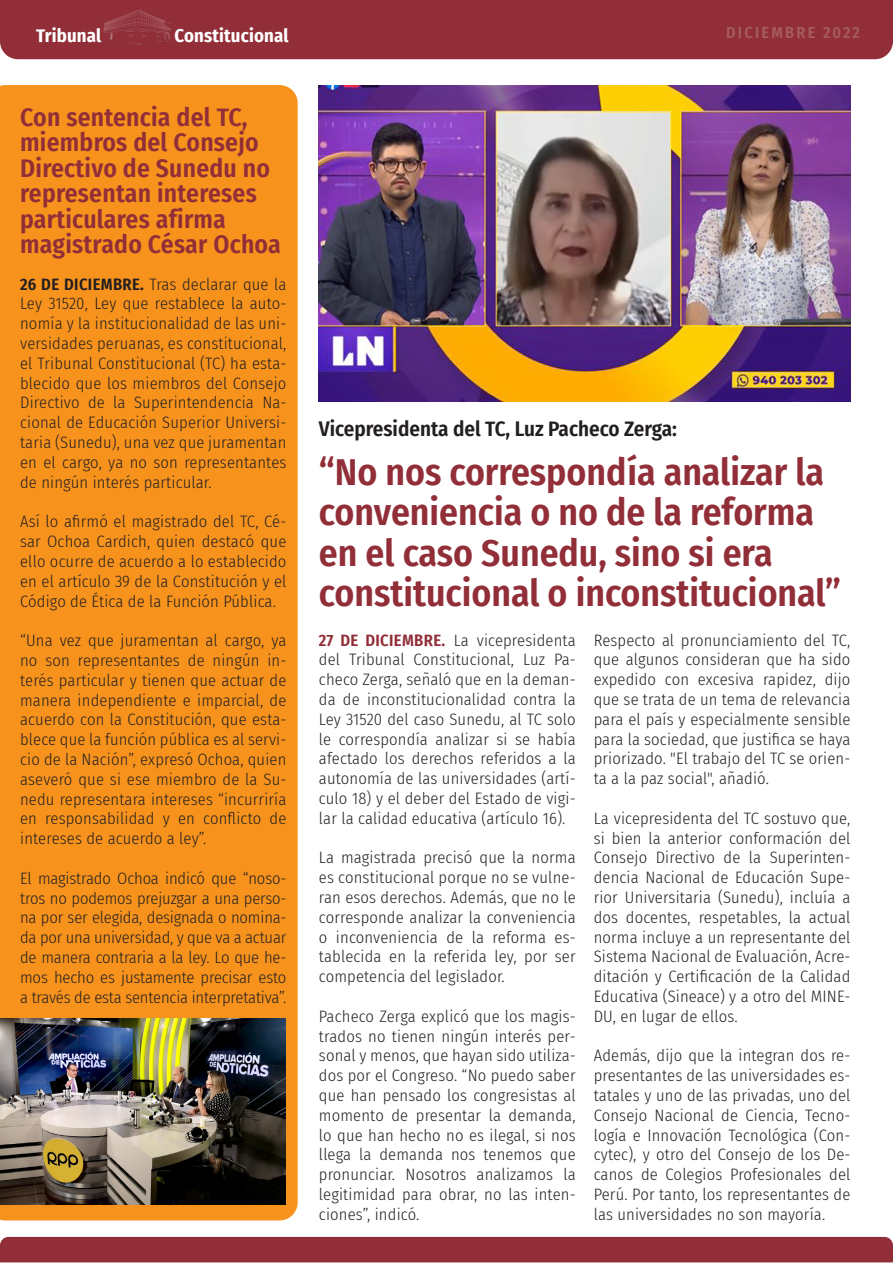
<style>
.page{position:relative;width:893px;height:1263px;background:#fff}
.page>*{position:absolute;margin:0;border:0;box-sizing:border-box;transform-origin:0 0}
.t1{font:600 37.5px/40.5px "Fira Sans Condensed";color:#912e38}
.t2{font:600 25.5px/25.5px "Fira Sans Condensed";letter-spacing:.01em;color:#912e38}
.t3{font:600 21px "Fira Sans Condensed";color:#231f20}
.t4{font:700 18.6px "Fira Sans Condensed";letter-spacing:.01em;color:#fff}
.t5{font:300 16.5px/19.8px "Fira Sans Condensed";letter-spacing:.01em;color:#231f20;text-align:justify}
.t6{font:600 16.05px "Fira Sans Condensed";letter-spacing:.14em;color:#a65c58}
.s1{font-weight:600}
.s2{font-weight:600;color:#912e38}
</style>
<div class="page">
<div style="left:0;top:0;width:893px;height:59px;background:#912e38"></div>
<img style="left:103px;top:9px;width:71px;height:37px">
<div style="left:0;top:1237px;width:893px;height:25px;background:#912e38"></div>
<img style="left:319px;top:85px;width:531px;height:317px">
<div style="left:0;top:85px;width:298px;height:1135px;background:#f7931d"></div>
<img style="left:0;top:1019px;width:285px;height:185px">
<p class="t4" style="left:36px;top:20px;width:67px">Tribunal</p>
<p class="t4" style="left:175px;top:20px;width:115px">Constitucional</p>
<p class="t6" style="left:726px;top:20px;width:135px">DICIEMBRE 2022</p>
<p class="t2" style="left:20px;top:103px;width:262px">Con sentencia del TC, miembros del Consejo<br>Directivo de Sunedu no representan intereses particulares afirma magistrado César Ochoa</p>
<p class="t5" style="left:20px;top:274px;width:268px"><span class="s1">26 DE DICIEMBRE.</span> Tras declarar que la Ley 31520, Ley que restablece la auto&shy;nomía y la institucionalidad de las uni&shy;versidades peruanas, es constitucional, el Tribunal Constitucional (TC) ha esta&shy;blecido que los miembros del Consejo Directivo de la Superintendencia Na&shy;cional de Educación Superior Universi&shy;taria (Sunedu), una vez que juramentan en el cargo, ya no son representantes de ningún interés particular.</p>
<p class="t5" style="left:20px;top:512px;width:268px">Así lo afirmó el magistrado del TC, Cé&shy;sar Ochoa Cardich, quien destacó que ello ocurre de acuerdo a lo establecido en el artículo 39 de la Constitución y el Código de Ética de la Función Pública.</p>
<p class="t5" style="left:20px;top:630px;width:268px">“Una vez que juramentan al cargo, ya no son representantes de ningún in&shy;terés particular y tienen que actuar de manera independiente e imparcial, de acuerdo con la Constitución, que esta&shy;blece que la función pública es al servi&shy;cio de la Nación”, expresó Ochoa, quien aseveró que si ese miembro de la Su&shy;nedu representara intereses “incurriría en responsabilidad y en conflicto de intereses de acuerdo a ley”.</p>
<p class="t5" style="left:20px;top:868px;width:268px">El magistrado Ochoa indicó que “noso&shy;tros no podemos prejuzgar a una perso&shy;na por ser elegida, designada o nomina&shy;da por una universidad, y que va a actuar de manera contraria a la ley. Lo que he&shy;mos hecho es justamente precisar esto a través de esta sentencia interpretativa”.</p>
<p class="t3" style="left:319px;top:411px;width:359px">Vicepresidenta del TC, Luz Pacheco Zerga:</p>
<p class="t1" style="left:319px;top:449px;width:524px">“No nos correspondía analizar la conveniencia o no de la reforma en el caso Sunedu, sino si era constitucional o inconstitucional”</p>
<p class="t5" style="left:319px;top:630px;width:258px"><span class="s2">27 DE DICIEMBRE.</span> La vicepresidenta del Tribunal Constitucional, Luz Pa&shy;checo Zerga, señaló que en la deman&shy;da de inconstitucionalidad contra la Ley 31520 del caso Sunedu, al TC solo le correspondía analizar si se había afectado los derechos referidos a la autonomía de las universidades (artí&shy;culo 18) y el deber del Estado de vigi&shy;lar la calidad educativa (artículo 16).</p>
<p class="t5" style="left:319px;top:848px;width:258px">La magistrada precisó que la norma es constitucional porque no se vulne&shy;ran esos derechos. Además, que no le corresponde analizar la conveniencia o inconveniencia de la reforma es&shy;tablecida en la referida ley, por ser competencia del legislador.</p>
<p class="t5" style="left:319px;top:1006px;width:258px">Pacheco Zerga explicó que los magis&shy;trados no tienen ningún interés per&shy;sonal y menos, que hayan sido utiliza&shy;dos por el Congreso. “No puedo saber que han pensado los congresistas al momento de presentar la demanda, lo que han hecho no es ilegal, si nos llega la demanda nos tenemos que pronunciar. Nosotros analizamos la legitimidad para obrar, no las inten&shy;ciones”, indicó.</p>
<p class="t5" style="left:594px;top:630px;width:258px">Respecto al pronunciamiento del TC, que algunos consideran que ha sido expedido con excesiva rapidez, dijo que se trata de un tema de relevancia para el país y especialmente sensible para la sociedad, que justifica se haya priorizado. "El trabajo del TC se orien&shy;ta a la paz social", añadió.</p>
<p class="t5" style="left:594px;top:808px;width:258px">La vicepresidenta del TC sostuvo que, si bien la anterior conformación del Consejo Directivo de la Superinten&shy;dencia Nacional de Educación Supe&shy;rior Universitaria (Sunedu), incluía a dos docentes, respetables, la actual norma incluye a un representante del Sistema Nacional de Evaluación, Acre&shy;ditación y Certificación de la Calidad Educativa (Sineace) y a otro del MINE-DU, en lugar de ellos.</p>
<p class="t5" style="left:594px;top:1046px;width:258px">Además, dijo que la integran dos re&shy;presentantes de las universidades es&shy;tatales y uno de las privadas, uno del Consejo Nacional de Ciencia, Tecno&shy;logía e Innovación Tecnológica (Con&shy;cytec), y otro del Consejo de los De&shy;canos de Colegios Profesionales del Perú. Por tanto, los representantes de las universidades no son mayoría.</p>
</div>
